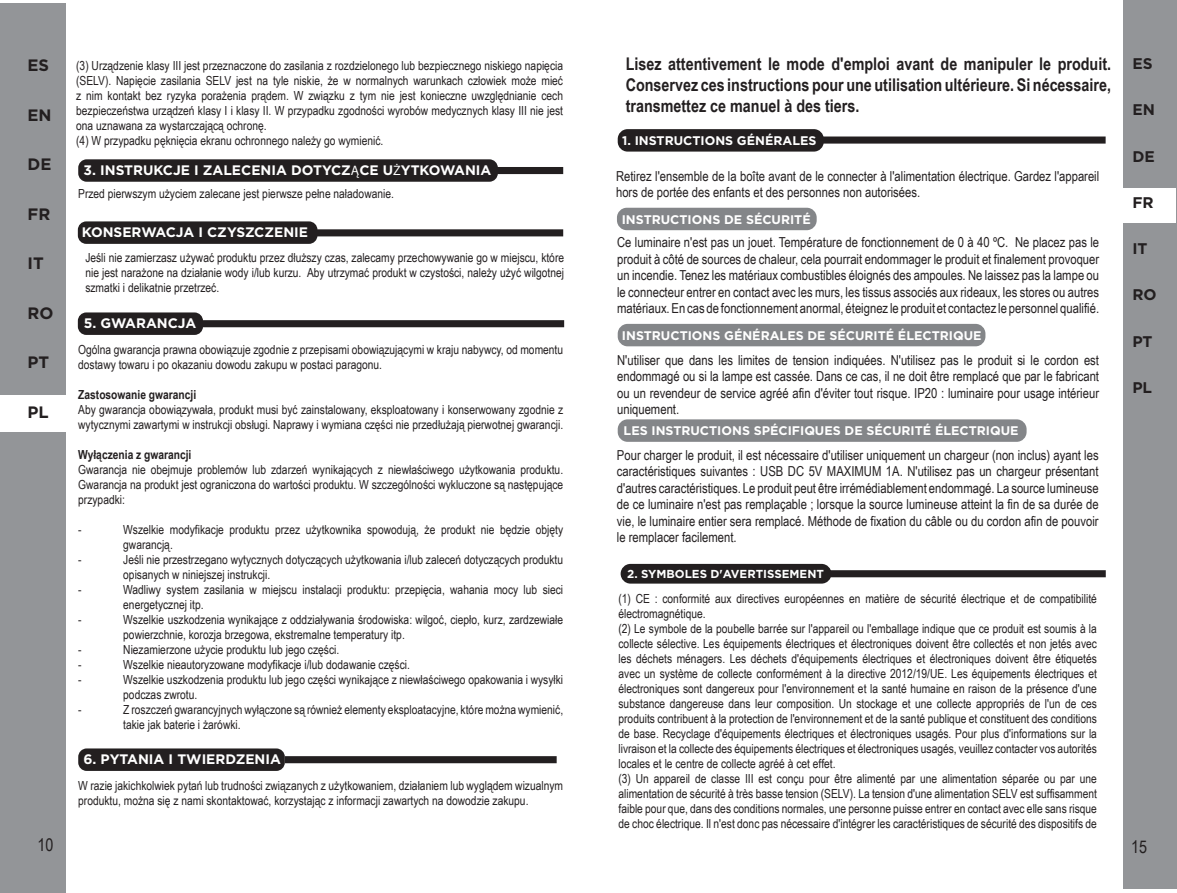
<style>
.page{position:relative;width:1177px;height:893px;background:#fff}
.page>*{position:absolute;margin:0;border:0;box-sizing:border-box;transform-origin:0 0}
.t1{font:700 17.5px/21px "Arial Narrow";color:#231f20;text-align:justify}
.t2{font:17.5px "Arial Narrow";color:#231f20}
.t3{font:700 16.5px "Gotham";color:#231f20}
.t4{font:700 15.5px "Gotham";color:#231f20}
.t5{font:13.75px/16.5px "Arial Narrow";color:#231f20;text-align:justify}
.t6{font:700 13.75px "Gotham";color:#fff}
.t7{font:12.5px/15px "Arial Narrow";color:#231f20}
.t8{font:700 12.5px "Gotham";color:#fff}
.t9{font:700 12.5px "Arial Narrow";color:#231f20}
.t10{font:700 11.5px "Gotham";color:#fff}
.s1{font-family:"Myriad Pro";font-weight:400}
</style>
<div class="page">
<div style="left:620px;top:564px;width:211px;height:20px;background:#231f20;border-radius:10px"></div>
<div style="left:1122px;top:0;width:54px;height:889px;background:#939598"></div>
<div style="left:1117px;top:188px;width:58px;height:35px;background:#fff"></div>
<div style="left:617px;top:129px;width:206px;height:23px;background:#231f20;border-radius:10px"></div>
<div style="left:617px;top:208px;width:199px;height:22px;background:#848689;border-radius:10px"></div>
<div style="left:617px;top:324px;width:368px;height:22px;background:#848689;border-radius:10px"></div>
<div style="left:617px;top:419px;width:409px;height:23px;background:#848689;border-radius:10px"></div>
<div style="left:829px;top:570px;width:276px;height:7px;background:#231f20"></div>
<div style="left:816px;top:136px;width:289px;height:8px;background:#231f20"></div>
<div style="left:78px;top:159px;width:420px;height:23px;background:#231f20;border-radius:8px"></div>
<div style="left:78px;top:221px;width:239px;height:23px;background:#231f20;border-radius:8px"></div>
<div style="left:78px;top:312px;width:125px;height:23px;background:#231f20;border-radius:8px"></div>
<div style="left:78px;top:748px;width:207px;height:23px;background:#231f20;border-radius:8px"></div>
<div style="left:285px;top:756px;width:271px;height:7px;background:#231f20"></div>
<div style="left:494px;top:167px;width:69px;height:7px;background:#231f20"></div>
<div style="left:312px;top:229px;width:251px;height:7px;background:#231f20"></div>
<div style="left:203px;top:320px;width:361px;height:7px;background:#231f20"></div>
<div style="left:1px;top:3px;width:65px;height:890px;background:#939598"></div>
<div style="left:0;top:395px;width:68px;height:37px;background:#fff"></div>
<h2 class="t3" style="left:27px;top:56px;width:23px">ES</h2>
<h2 class="t3" style="left:27px;top:105px;width:26px">EN</h2>
<h2 class="t3" style="left:27px;top:155px;width:25px">DE</h2>
<h2 class="t3" style="left:27px;top:204px;width:24px">FR</h2>
<h2 class="t3" style="left:27px;top:254px;width:18px">IT</h2>
<h2 class="t3" style="left:27px;top:303px;width:27px">RO</h2>
<h2 class="t3" style="left:27px;top:353px;width:23px">PT</h2>
<h2 class="t3" style="left:27px;top:402px;width:23px">PL</h2>
<p class="t7" style="left:76px;top:57px;width:488px">(3) Urządzenie klasy III jest przeznaczone do zasilania z rozdzielonego lub bezpiecznego niskiego napięcia (SELV). Napięcie zasilania SELV jest na tyle niskie, że w normalnych warunkach człowiek może mieć z nim kontakt bez ryzyka porażenia prądem. W związku z tym nie jest konieczne uwzględnianie cech bezpieczeństwa urządzeń klasy I i klasy II. W przypadku zgodności wyrobów medycznych klasy III nie jest ona uznawana za wystarczającą ochronę.<br>(4) W przypadku pęknięcia ekranu ochronnego należy go wymienić.</p>
<p class="t6" style="left:84px;top:162px;width:409px">3. INSTRUKCJE I ZALECENIA DOTYCZ<span class="s1">Ą</span>CE U<span class="s1">Ż</span>YTKOWANIA</p>
<p class="t7" style="left:78px;top:185px;width:317px">Przed pierwszym użyciem zalecane jest pierwsze pełne naładowanie.</p>
<p class="t6" style="left:64px;top:224px;width:245px">4. KONSERWACJA I CZYSZCZENIE</p>
<p class="t7" style="left:85px;top:250px;width:480px;text-align:justify">Jeśli nie zamierzasz używać produktu przez dłuższy czas, zalecamy przechowywanie go w miejscu, które nie jest narażone na działanie wody i/lub kurzu. Aby utrzymać produkt w czystości, należy użyć wilgotnej szmatki i delikatnie przetrzeć.</p>
<p class="t6" style="left:84px;top:315px;width:114px">5. GWARANCJA</p>
<p class="t7" style="left:78px;top:341px;width:486px">Ogólna gwarancja prawna obowiązuje zgodnie z przepisami obowiązującymi w kraju nabywcy, od momentu dostawy towaru i po okazaniu dowodu zakupu w postaci paragonu.</p>
<p class="t9" style="left:78px;top:385px;width:119px">Zastosowanie gwarancji</p>
<p class="t7" style="left:78px;top:401px;width:486px">Aby gwarancja obowiązywała, produkt musi być zainstalowany, eksploatowany i konserwowany zgodnie z wytycznymi zawartymi w instrukcji obsługi. Naprawy i wymiana części nie przedłużają pierwotnej gwarancji.</p>
<p class="t9" style="left:78px;top:445px;width:115px">Wyłączenia z gwarancji</p>
<p class="t7" style="left:78px;top:461px;width:486px;text-align:justify">Gwarancja nie obejmuje problemów lub zdarzeń wynikających z niewłaściwego użytkowania produktu.<br>Gwarancja na produkt jest ograniczona do wartości produktu. W szczególności wykluczone są następujące przypadki:</p>
<p class="t7" style="left:78px;top:521px;width:5px">-</p>
<p class="t7" style="left:123px;top:521px;width:441px">Wszelkie modyfikacje produktu przez użytkownika spowodują, że produkt nie będzie objęty gwarancją.</p>
<p class="t7" style="left:78px;top:551px;width:5px">-</p>
<p class="t7" style="left:123px;top:551px;width:441px">Jeśli nie przestrzegano wytycznych dotyczących użytkowania i/lub zaleceń dotyczących produktu opisanych w niniejszej instrukcji.</p>
<p class="t7" style="left:78px;top:581px;width:5px">-</p>
<p class="t7" style="left:123px;top:581px;width:441px">Wadliwy system zasilania w miejscu instalacji produktu: przepięcia, wahania mocy lub sieci energetycznej itp.</p>
<p class="t7" style="left:78px;top:611px;width:5px">-</p>
<p class="t7" style="left:123px;top:611px;width:441px">Wszelkie uszkodzenia wynikające z oddziaływania środowiska: wilgoć, ciepło, kurz, zardzewiałe powierzchnie, korozja brzegowa, ekstremalne temperatury itp.</p>
<p class="t7" style="left:78px;top:641px;width:5px">-</p>
<p class="t7" style="left:123px;top:641px;width:217px">Niezamierzone użycie produktu lub jego części.</p>
<p class="t7" style="left:78px;top:656px;width:5px">-</p>
<p class="t7" style="left:123px;top:656px;width:288px">Wszelkie nieautoryzowane modyfikacje i/lub dodawanie części.</p>
<p class="t7" style="left:78px;top:671px;width:5px">-</p>
<p class="t7" style="left:123px;top:671px;width:441px">Wszelkie uszkodzenia produktu lub jego części wynikające z niewłaściwego opakowania i wysyłki podczas zwrotu.</p>
<p class="t7" style="left:78px;top:701px;width:5px">-</p>
<p class="t7" style="left:123px;top:701px;width:441px">Z roszczeń gwarancyjnych wyłączone są również elementy eksploatacyjne, które można wymienić, takie jak baterie i żarówki.</p>
<p class="t6" style="left:83px;top:751px;width:199px">6. PYTANIA I TWIERDZENIA</p>
<p class="t7" style="left:78px;top:777px;width:486px">W razie jakichkolwiek pytań lub trudności związanych z użytkowaniem, działaniem lub wyglądem wizualnym produktu, można się z nami skontaktować, korzystając z informacji zawartych na dowodzie zakupu.</p>
<h1 class="t2" style="left:38px;top:832px;width:17px">10</h1>
<h1 class="t1" style="left:625px;top:53px;width:487px">Lisez attentivement le mode d'emploi avant de manipuler le produit.<br>Conservez ces instructions pour une utilisation ultérieure. Si nécessaire, transmettez ce manuel à des tiers.</h1>
<p class="t8" style="left:622px;top:133px;width:196px">1. INSTRUCTIONS GÉNÉRALES</p>
<p class="t5" style="left:616px;top:167px;width:484px">Retirez l'ensemble de la boîte avant de le connecter à l'alimentation électrique. Gardez l'appareil hors de portée des enfants et des personnes non autorisées.</p>
<p class="t5" style="left:617px;top:233px;width:483px">Ce luminaire n'est pas un jouet. Température de fonctionnement de 0 à 40 ºC. Ne placez pas le produit à côté de sources de chaleur, cela pourrait endommager le produit et finalement provoquer un incendie. Tenez les matériaux combustibles éloignés des ampoules. Ne laissez pas la lampe ou le connecteur entrer en contact avec les murs, les tissus associés aux rideaux, les stores ou autres matériaux. En cas de fonctionnement anormal, éteignez le produit et contactez le personnel qualifié.</p>
<p class="t8" style="left:621px;top:212px;width:190px">INSTRUCTIONS DE SÉCURITÉ</p>
<p class="t8" style="left:622px;top:328px;width:361px">INSTRUCTIONS GÉNÉRALES DE SÉCURITÉ ÉLECTRIQUE</p>
<p class="t5" style="left:617px;top:351px;width:483px">N'utiliser que dans les limites de tension indiquées. N'utilisez pas le produit si le cordon est endommagé ou si la lampe est cassée. Dans ce cas, il ne doit être remplacé que par le fabricant ou un revendeur de service agréé afin d'éviter tout risque. IP20 : luminaire pour usage intérieur uniquement.</p>
<p class="t8" style="left:623px;top:423px;width:396px">LES INSTRUCTIONS SPÉCIFIQUES DE SÉCURITÉ ÉLECTRIQUE</p>
<p class="t5" style="left:617px;top:446px;width:483px">Pour charger le produit, il est nécessaire d'utiliser uniquement un chargeur (non inclus) ayant les caractéristiques suivantes : USB DC 5V MAXIMUM 1A. N'utilisez pas un chargeur présentant d'autres caractéristiques. Le produit peut être irrémédiablement endommagé. La source lumineuse de ce luminaire n'est pas remplaçable ; lorsque la source lumineuse atteint la fin de sa durée de vie, le luminaire entier sera remplacé. Méthode de fixation du câble ou du cordon afin de pouvoir le remplacer facilement.</p>
<p class="t10" style="left:627px;top:567px;width:198px">2. SYMBOLES D'AVERTISSEMENT</p>
<p class="t7" style="left:618px;top:590px;width:480px">(1) CE : conformité aux directives européennes en matière de sécurité électrique et de compatibilité électromagnétique.<br>(2) Le symbole de la poubelle barrée sur l'appareil ou l'emballage indique que ce produit est soumis à la collecte sélective. Les équipements électriques et électroniques doivent être collectés et non jetés avec les déchets ménagers. Les déchets d'équipements électriques et électroniques doivent être étiquetés avec un système de collecte conformément à la directive 2012/19/UE. Les équipements électriques et électroniques sont dangereux pour l'environnement et la santé humaine en raison de la présence d'une substance dangereuse dans leur composition. Un stockage et une collecte appropriés de l'un de ces produits contribuent à la protection de l'environnement et de la santé publique et constituent des conditions de base. Recyclage d'équipements électriques et électroniques usagés. Pour plus d'informations sur la livraison et la collecte des équipements électriques et électroniques usagés, veuillez contacter vos autorités locales et le centre de collecte agréé à cet effet.<br>(3) Un appareil de classe III est conçu pour être alimenté par une alimentation séparée ou par une alimentation de sécurité à très basse tension (SELV). La tension d'une alimentation SELV est suffisamment faible pour que, dans des conditions normales, une personne puisse entrer en contact avec elle sans risque de choc électrique. Il n'est donc pas nécessaire d'intégrer les caractéristiques de sécurité des dispositifs de</p>
<p class="t4" style="left:1132px;top:55px;width:22px">ES</p>
<p class="t4" style="left:1132px;top:101px;width:24px">EN</p>
<p class="t4" style="left:1132px;top:147px;width:24px">DE</p>
<p class="t4" style="left:1132px;top:193px;width:23px">FR</p>
<p class="t4" style="left:1132px;top:240px;width:17px">IT</p>
<p class="t4" style="left:1132px;top:286px;width:26px">RO</p>
<p class="t4" style="left:1132px;top:332px;width:22px">PT</p>
<p class="t4" style="left:1132px;top:378px;width:21px">PL</p>
<h1 class="t2" style="left:1131px;top:834px;width:17px">15</h1>
</div>
